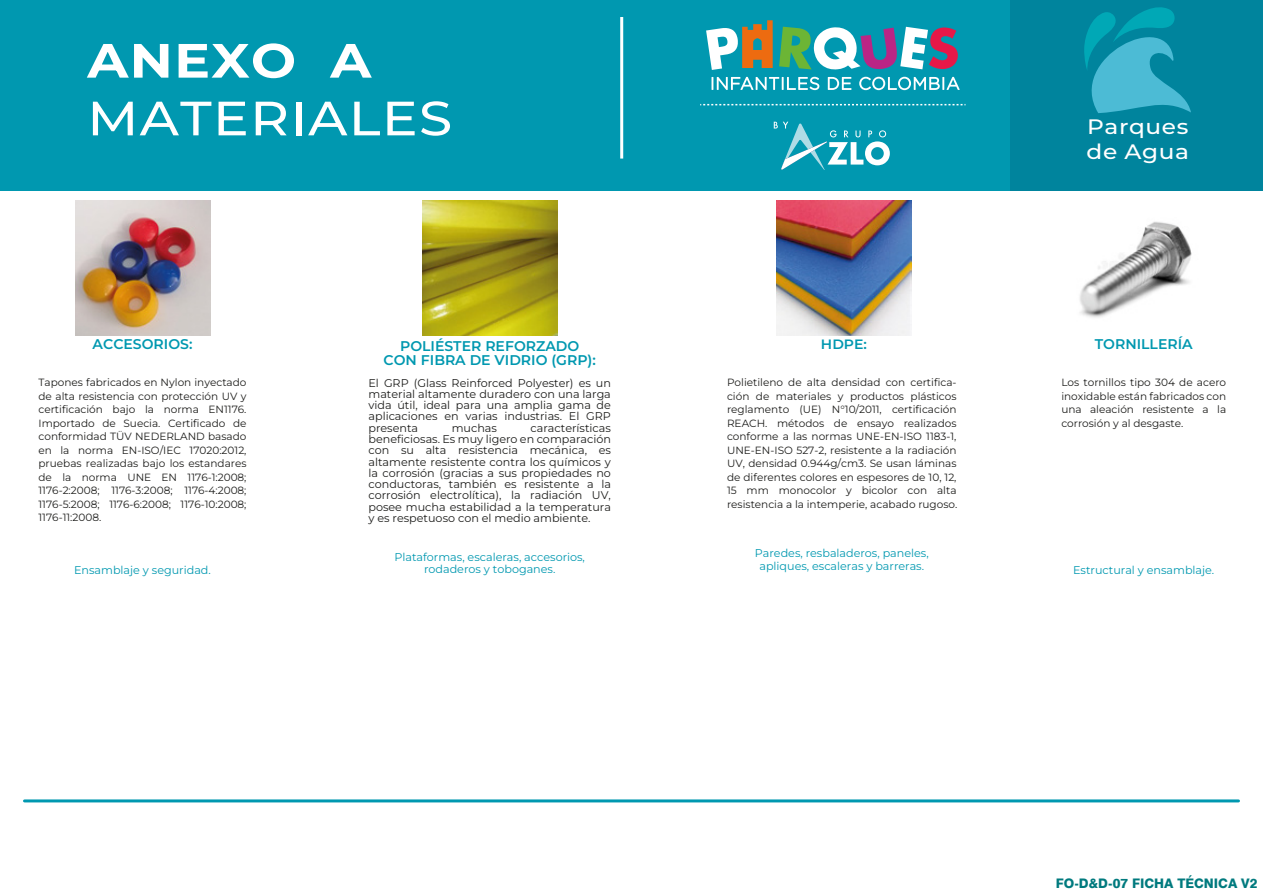
<style>
.page{position:relative;width:1263px;height:893px;background:#fff}
.page>*{position:absolute;margin:0;border:0;box-sizing:border-box;transform-origin:0 0}
.t1{font:500 48.15px "Montserrat";letter-spacing:.025em;color:#fff;scale:1.11 1}
.t2{font:100 48.15px "Montserrat";letter-spacing:.025em;color:#fff;scale:1.11 1}
.t3{font:500 20.85px/25px "Montserrat";letter-spacing:.025em;color:#fff;scale:1.11 1}
.t4{font:100 14.1px/14.2px "Montserrat";color:#0098b0;text-align:center}
.t5{font:100 13.5px "Montserrat";color:#0098b0;scale:1.04 1}
.t6{font:800 13.2px "Swiss 721 BT";color:#007a7e}
.t7{font:11.1px/11.2px "Montserrat";color:#1d1d1b;text-align:justify}
.t8{font:11.1px/13.4px "Montserrat";color:#0098b0;text-align:center}
.t9{font:100 10.5px/13.5px "Montserrat";color:#1d1d1b;text-align:justify}
</style>
<div class="page">
<div style="left:0;top:0;width:1263px;height:190px;background:#0098b0"></div>
<div style="left:1010px;top:0;width:253px;height:190px;background:#00849d"></div>
<svg style="left:1084px;top:7px;width:107px;height:106px"></svg>
<svg style="left:700px;top:104px;width:265px;height:1px"></svg>
<svg style="left:779px;top:27px;width:179px;height:43px"></svg>
<svg style="left:711px;top:77px;width:108px;height:13px"></svg>
<svg style="left:828px;top:77px;width:23px;height:13px"></svg>
<svg style="left:859px;top:77px;width:101px;height:13px"></svg>
<svg style="left:706px;top:20px;width:67px;height:50px"></svg>
<svg style="left:774px;top:122px;width:116px;height:48px"></svg>
<hr style="left:620px;top:17px;width:3px;height:142px;background:#fff">
<hr style="left:24px;top:799px;width:1214px;height:3px;background:#0098b0">
<img style="left:1080px;top:221px;width:112px;height:97px">
<img style="left:75px;top:200px;width:135px;height:135px">
<img style="left:776px;top:200px;width:135px;height:135px">
<img style="left:422px;top:200px;width:135px;height:135px">
<h1 class="t2" style="left:87px;top:28px;width:257px">ANEXO A</h1>
<h1 class="t1" style="left:87px;top:86px;width:330px">MATERIALES</h1>
<h3 class="t4" style="left:384px;top:339px;width:214px">POLIÉSTER REFORZADO<br>CON FIBRA DE VIDRIO (GRP):</h3>
<p class="t7" style="left:368px;top:377px;width:244px">El GRP (Glass Reinforced Polyester) es un material altamente duradero con una larga vida útil, ideal para una amplia gama de aplicaciones en varias industrias. El GRP presenta</p>
<h3 class="t4" style="left:93px;top:337px;width:101px">ACCESORIOS:</h3>
<p class="t5" style="left:821px;top:335px;width:46px">HDPE:</p>
<p class="t9" style="left:727px;top:375px;width:232px">Polietileno de alta densidad con certifica&shy;ción de materiales y productos plásticos reglamento (UE) N°10/2011, certificación REACH. métodos de ensayo realizados conforme a las normas UNE-EN-ISO 1183-1, UNE-EN-ISO 527-2, resistente a la radiación UV, densidad 0.944g/cm3. Se usan láminas de diferentes colores en espesores de 10, 12, 15 mm monocolor y bicolor con alta resistencia a la intemperie, acabado rugoso.</p>
<p class="t8" style="left:755px;top:546px;width:175px">Paredes, resbaladeros, paneles, apliques, escaleras y barreras.</p>
<p class="t9" style="left:38px;top:375px;width:210px">Tapones fabricados en Nylon inyectado de alta resistencia con protección UV y certificación bajo la norma EN1176.<br>Importado de Suecia. Certificado de conformidad TÜV NEDERLAND basado en la norma EN-ISO/IEC 17020:2012, pruebas realizadas bajo los estandares de la norma UNE EN 1176-1:2008; 1176-2:2008; 1176-3:2008; 1176-4:2008; 1176-5:2008; 1176-6:2008; 1176-10:2008; 1176-11:2008.</p>
<p class="t7" style="left:368px;top:422px;width:244px;text-indent:162px">características beneficiosas. Es muy ligero en comparación con su alta resistencia mecánica, es altamente resistente contra los químicos y la corrosión (gracias a sus propiedades no conductoras, también es resistente a la corrosión electrolítica), la radiación UV, posee mucha estabilidad a la temperatura y es respetuoso con el medio ambiente.</p>
<p class="t8" style="left:394px;top:552px;width:192px;line-height:11.2px">Plataformas, escaleras, accesorios, rodaderos y toboganes.</p>
<p class="t7" style="left:452px;top:422px;width:47px">muchas</p>
<p class="t8" style="left:74px;top:563px;width:138px">Ensamblaje y seguridad.</p>
<h2 class="t3" style="left:1086px;top:113px;width:94px">Parques de Agua</h2>
<h3 class="t4" style="left:1095px;top:337px;width:99px">TORNILLERÍA</h3>
<p class="t9" style="left:1061px;top:375px;width:166px">Los tornillos tipo 304 de acero inoxidable están fabricados con una aleación resistente a la corrosión y al desgaste.</p>
<p class="t8" style="left:1073px;top:563px;width:143px">Estructural y ensamblaje.</p>
<p class="t6" style="left:1056px;top:876px;width:203px">FO-D&amp;D-07 FICHA TÉCNICA V2</p>
</div>
